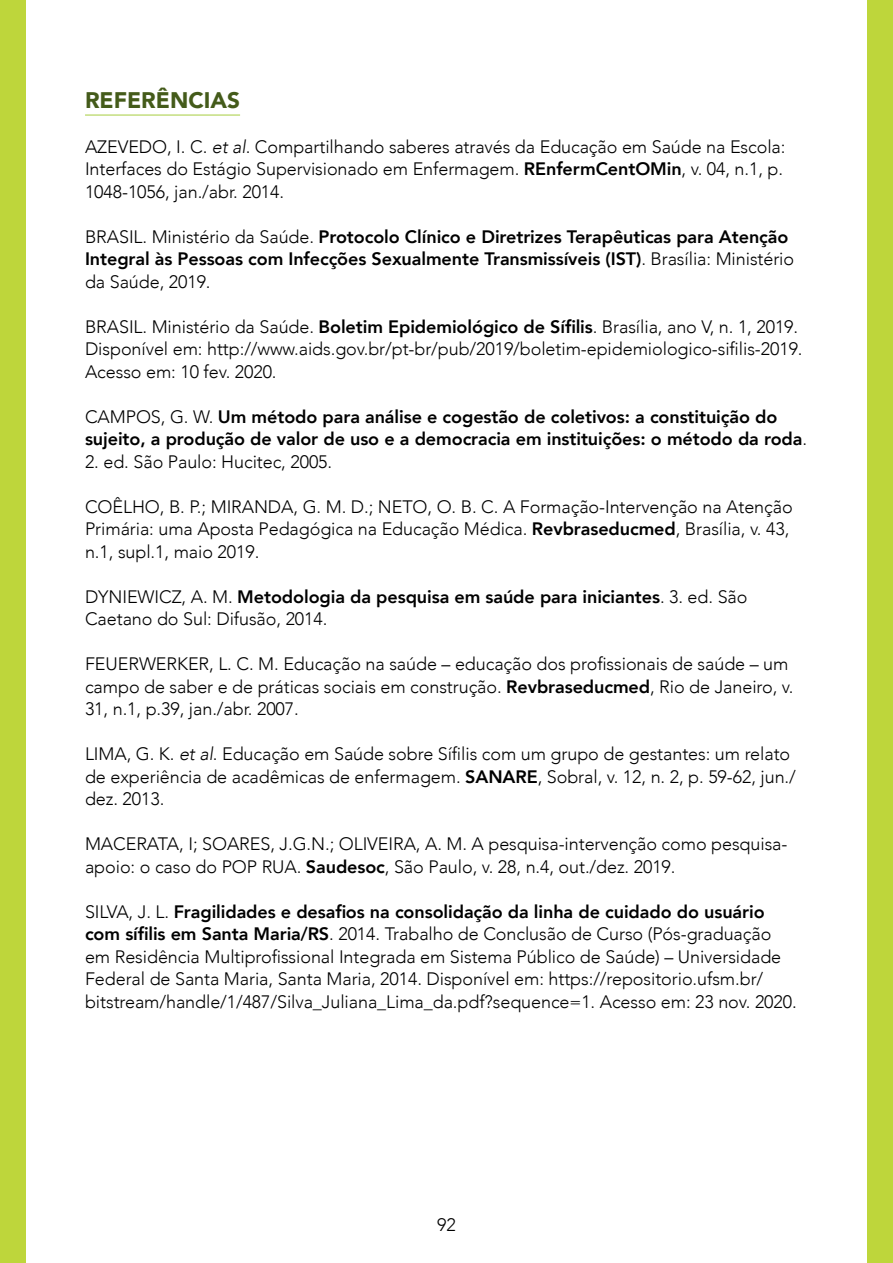
<style>
.page{position:relative;width:893px;height:1263px;background:#fff}
.page>*{position:absolute;margin:0;border:0;box-sizing:border-box;transform-origin:0 0}
.Int__I{font:900 22.5px "Avenir";color:#445b1a}
.Referencias{font:300 18px/22.5px "Avenir";letter-spacing:-.005em;color:#000}
.Referencias-2{font:800 18px/22.5px "Avenir";letter-spacing:-.005em;color:#000}
.s1{font-style:italic}
.s2{font-weight:800}
.s3{font-weight:300}
</style>
<div class="page">
<div style="left:0;top:0;width:26px;height:1263px;background:#bed63b"></div>
<div style="left:867px;top:0;width:26px;height:1263px;background:#bed63b"></div>
<hr style="left:85px;top:114px;width:155px;height:2px;background:#b0d354">
<p class="Int__I" style="left:85px;top:80px;width:157px">REFERÊNCIAS</p>
<p class="Referencias" style="left:85px;top:135px;width:702px">AZEVEDO, I. C. <span class="s1">et al</span>. Compartilhando saberes através da Educação em Saúde na Escola:<br>Interfaces do Estágio Supervisionado em Enfermagem. <span class="s2">REnfermCentOMin</span>, v. 04, n.1, p.<br>1048-1056, jan./abr. 2014.</p>
<p class="Referencias-2" style="left:85px;top:225px;width:711px"><span class="s3">BRASIL. Ministério da Saúde.</span> Protocolo Clínico e Diretrizes Terapêuticas para Atenção<br>Integral às Pessoas com Infecções Sexualmente Transmissíveis (IST)<span class="s3">. Brasília: Ministério da Saúde, 2019.</span></p>
<p class="Referencias" style="left:85px;top:315px;width:719px">BRASIL. Ministério da Saúde. <span class="s2">Boletim Epidemiológico de Sífilis</span>. Brasília, ano V, n. 1, 2019.<br>Disponível em: http://www.aids.gov.br/pt-br/pub/2019/boletim-epidemiologico-sifilis-2019.<br>Acesso em: 10 fev. 2020.</p>
<p class="Referencias-2" style="left:85px;top:405px;width:723px"><span class="s3">CAMPOS, G. W.</span> Um método para análise e cogestão de coletivos: a constituição do sujeito, a produção de valor de uso e a democracia em instituições: o método da roda<span class="s3">.</span></p>
<p class="Referencias" style="left:85px;top:450px;width:249px">2. ed. São Paulo: Hucitec, 2005.</p>
<p class="Referencias" style="left:85px;top:495px;width:709px">COÊLHO, B. P.; MIRANDA, G. M. D.; NETO, O. B. C. A Formação-Intervenção na Atenção<br>Primária: uma Aposta Pedagógica na Educação Médica. <span class="s2">Revbraseducmed</span>, Brasília, v. 43, n.1, supl.1, maio 2019.</p>
<p class="Referencias" style="left:85px;top:585px;width:664px">DYNIEWICZ, A. M. <span class="s2">Metodologia da pesquisa em saúde para iniciantes</span>. 3. ed. São<br>Caetano do Sul: Difusão, 2014.</p>
<p class="Referencias" style="left:85px;top:653px;width:710px">FEUERWERKER, L. C. M. Educação na saúde – educação dos profissionais de saúde – um campo de saber e de práticas sociais em construção. <span class="s2">Revbraseducmed</span>, Rio de Janeiro, v.<br>31, n.1, p.39, jan./abr. 2007.</p>
<p class="Referencias" style="left:85px;top:743px;width:712px">LIMA, G. K. <span class="s1">et al</span>. Educação em Saúde sobre Sífilis com um grupo de gestantes: um relato de experiência de acadêmicas de enfermagem. <span class="s2">SANARE</span>, Sobral, v. 12, n. 2, p. 59-62, jun./ dez. 2013.</p>
<p class="Referencias" style="left:85px;top:833px;width:704px">MACERATA, I; SOARES, J.G.N.; OLIVEIRA, A. M. A pesquisa-intervenção como pesquisa&shy;apoio: o caso do POP RUA. <span class="s2">Saudesoc</span>, São Paulo, v. 28, n.4, out./dez. 2019.</p>
<p class="Referencias" style="left:85px;top:900px;width:713px">SILVA, J. L. <span class="s2">Fragilidades e desafios na consolidação da linha de cuidado do usuário com sífilis em Santa Maria/RS</span>. 2014. Trabalho de Conclusão de Curso (Pós-graduação em Residência Multiprofissional Integrada em Sistema Público de Saúde) – Universidade Federal de Santa Maria, Santa Maria, 2014. Disponível em: https://repositorio.ufsm.br/ bitstream/handle/1/487/Silva_Juliana_Lima_da.pdf?sequence=1. Acesso em: 23 nov. 2020.</p>
<p class="Referencias" style="left:437px;top:1214px;width:20px">92</p>
</div>
